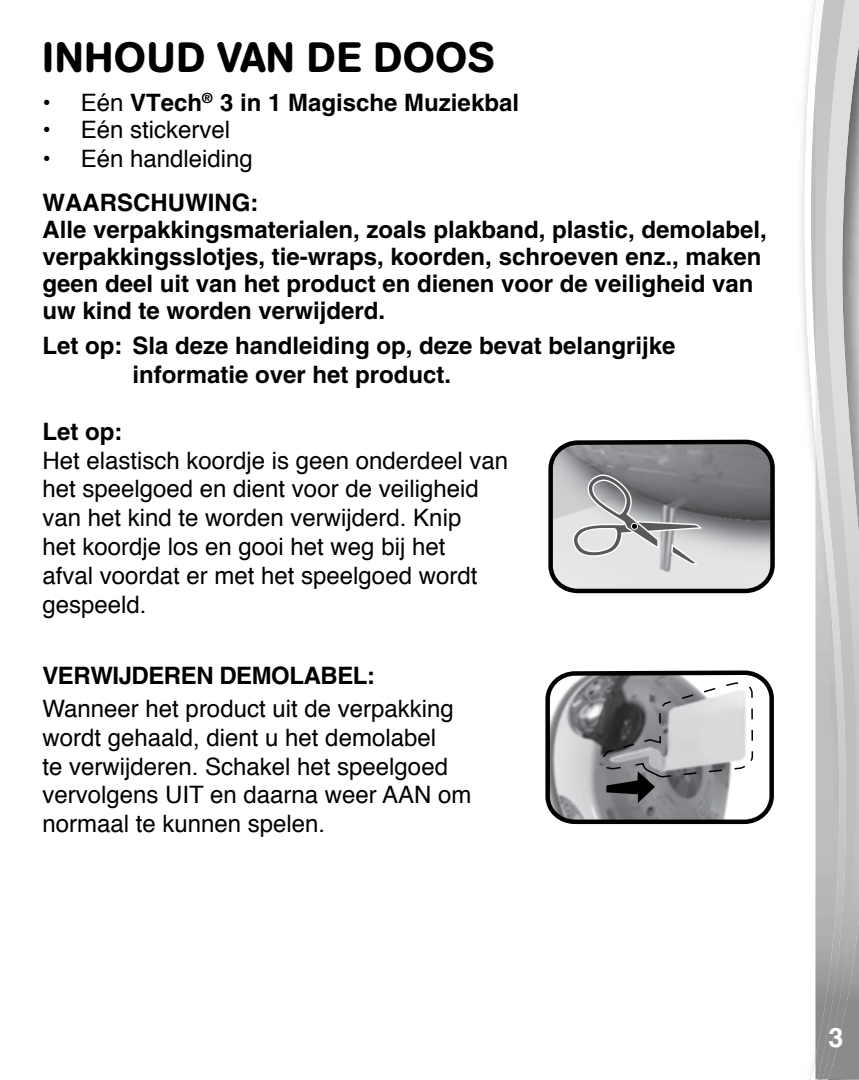
<style>
.page{position:relative;width:859px;height:1080px;background:#fff}
.page>*{position:absolute;margin:0;border:0;box-sizing:border-box;transform-origin:0 0}
.t1{font:500 42px "AG Book Rounded";letter-spacing:.02em;color:#000}
.t2{font:700 27px "Helvetica";color:#fff}
.t3{font:24px/28.8px "Helvetica";color:#000}
.t4{font:700 24px/27px "Helvetica";color:#000}
.t5{font:700 24px "Helvetica";letter-spacing:-.02em;color:#000}
.s1{font-weight:400}
</style>
<div class="page">
<svg style="left:803px;top:0;width:12px;height:1080px"></svg>
<svg style="left:815px;top:1079px;width:13px;height:1px"></svg>
<img style="left:858px;top:0;width:1px;height:1079px">
<img style="left:848px;top:0;width:10px;height:1079px">
<img style="left:815px;top:0;width:33px;height:1079px">
<img style="left:553px;top:445px;width:217px;height:143px">
<div style="left:548px;top:440px;width:227px;height:153px;border:4px solid #000;border-radius:27px"></div>
<svg style="left:568px;top:474px;width:134px;height:92px;background:#abacae"></svg>
<img style="left:550px;top:675px;width:219px;height:144px">
<div style="left:545px;top:670px;width:229px;height:154px;border:4px solid #000;border-radius:27px"></div>
<svg style="left:601px;top:681px;width:153px;height:122px;background:#9c9d9f"></svg>
<h1 class="t1" style="left:42px;top:33px;width:453px">INHOUD VAN DE DOOS</h1>
<p class="t4" style="left:42px;top:89px;width:478px"><span class="s1">• Eén</span> VTech<sup>®</sup> 3 in 1 Magische Muziekbal</p>
<p class="t3" style="left:42px;top:116px;width:189px">• Eén stickervel</p>
<p class="t3" style="left:42px;top:145px;width:212px">• Eén handleiding</p>
<p class="t4" style="left:42px;top:188px;width:726px">WAARSCHUWING:<br>Alle verpakkingsmaterialen, zoals plakband, plastic, demolabel, verpakkingsslotjes, tie-wraps, koorden, schroeven enz., maken geen deel uit van het product en dienen voor de veiligheid van uw kind te worden verwijderd.</p>
<p class="t4" style="left:132px;top:331px;width:544px;line-height:28.8px;text-indent:-90px">Let op: Sla deze handleiding op, deze bevat belangrijke informatie over het product.</p>
<p class="t4" style="left:42px;top:418px;width:81px">Let op:</p>
<p class="t3" style="left:42px;top:447px;width:467px">Het elastisch koordje is geen onderdeel van het speelgoed en dient voor de veiligheid van het kind te worden verwijderd. Knip<br>het koordje los en gooi het weg bij het<br>afval voordat er met het speelgoed wordt gespeeld.</p>
<p class="t5" style="left:42px;top:661px;width:334px">VERWIJDEREN DEMOLABEL:</p>
<p class="t3" style="left:42px;top:695px;width:431px">Wanneer het product uit de verpakking wordt gehaald, dient u het demolabel<br>te verwijderen. Schakel het speelgoed vervolgens UIT en daarna weer AAN om normaal te kunnen spelen.</p>
<p class="t2" style="left:828px;top:1021px;width:17px">3</p>
</div>
